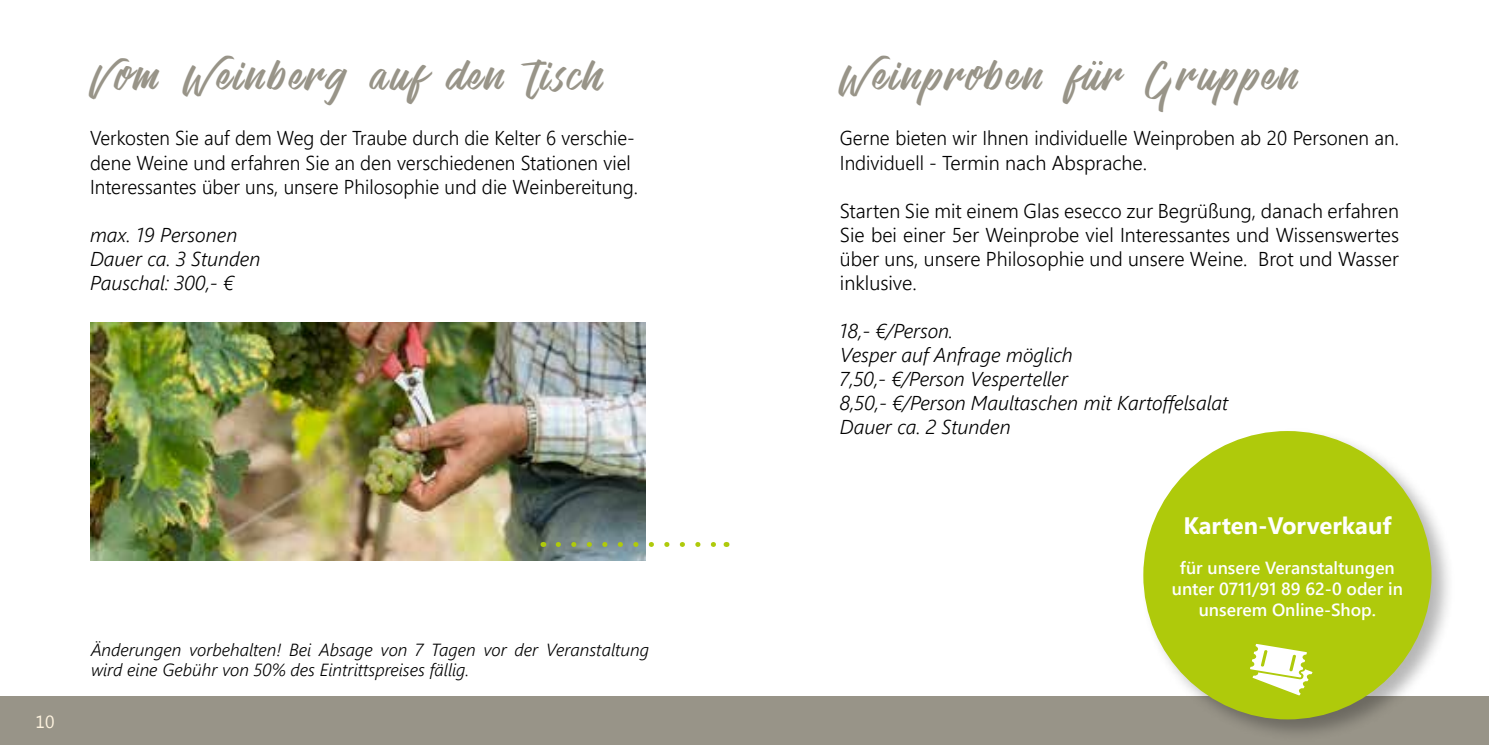
<style>
.page{position:relative;width:1489px;height:745px;background:#fff}
.page>*{position:absolute;margin:0;border:0;box-sizing:border-box;transform-origin:0 0}
.t1{font:45px "Venetian";letter-spacing:.06em;color:#989488}
.t2{font:700 23.75px "Segoe UI";color:#fff}
.t3{font:300 20px/24px "Segoe UI";color:#000;text-align:justify}
.t4{font:300 20px/24px "Segoe UI";color:#000;scale:.95 1}
.t5{font:italic 300 20px/24px "Segoe UI";color:#000}
.t6{font:300 20px/24px "Segoe UI";color:#000;scale:.96 1}
.t7{font:italic 300 17.5px/20px "Segoe UI";color:#000}
.t8{font:600 17.5px/21px "Segoe UI";color:#fff;text-align:center}
.t9{font:17.5px "Segoe UI";color:#fff4e0}
</style>
<div class="page">
<div style="left:0;top:696px;width:1488px;height:48px;background:#989488"></div>
<svg style="left:1092px;top:60px;width:10px;height:5px"></svg>
<img style="left:90px;top:322px;width:555px;height:238px">
<div style="left:1139px;top:427px;width:315px;height:315px;background:#000;opacity:.29"></div>
<div style="left:1143px;top:431px;width:288px;height:288px;background:#afca0b;border-radius:50%"></div>
<svg style="left:1250px;top:643px;width:62px;height:52px"></svg>
<svg style="left:558px;top:541px;width:158px;height:5px"></svg>
<p class="t9" style="left:36px;top:709px;width:20px">10</p>
<h1 class="t1" style="left:90px;top:47px;width:514px">Vom Weinberg auf den tisch</h1>
<h1 class="t1" style="left:839px;top:47px;width:460px">Weinproben fur Gruppen</h1>
<p class="t4" style="left:90px;top:124px;width:578px">Verkosten Sie auf dem Weg der Traube durch die Kelter 6 verschie&shy;dene Weine und erfahren Sie an den verschiedenen Stationen viel<br>Interessantes über uns, unsere Philosophie und die Weinbereitung.</p>
<p class="t5" style="left:90px;top:220px;width:172px">max. 19 Personen<br>Dauer ca. 3 Stunden<br>Pauschal: 300,- €</p>
<p class="t7" style="left:91px;top:637px;width:559px">Änderungen vorbehalten! Bei Absage von 7 Tagen vor der Veranstaltung wird eine Gebühr von 50% des Eintrittspreises fällig.</p>
<p class="t6" style="left:840px;top:124px;width:583px">Gerne bieten wir Ihnen individuelle Weinproben ab 20 Personen an.<br>Individuell - Termin nach Absprache.</p>
<p class="t3" style="left:840px;top:196px;width:560px">Starten Sie mit einem Glas esecco zur Begrüßung, danach erfahren Sie bei einer 5er Weinprobe viel Interessantes und Wissenswertes über uns, unsere Philosophie und unsere Weine. Brot und Wasser inklusive.</p>
<p class="t5" style="left:840px;top:316px;width:390px">18,- €/Person.<br>Vesper auf Anfrage möglich<br>7,50,- €/Person Vesperteller<br>8,50,- €/Person Maultaschen mit Kartoffelsalat<br>Dauer ca. 2 Stunden</p>
<p class="t2" style="left:1183px;top:508px;width:209px">Karten-Vorverkauf</p>
<p class="t8" style="left:1171px;top:555px;width:232px">für unsere Veranstaltungen unter 0711/91 89 62-0 oder in unserem Online-Shop.</p>
</div>
